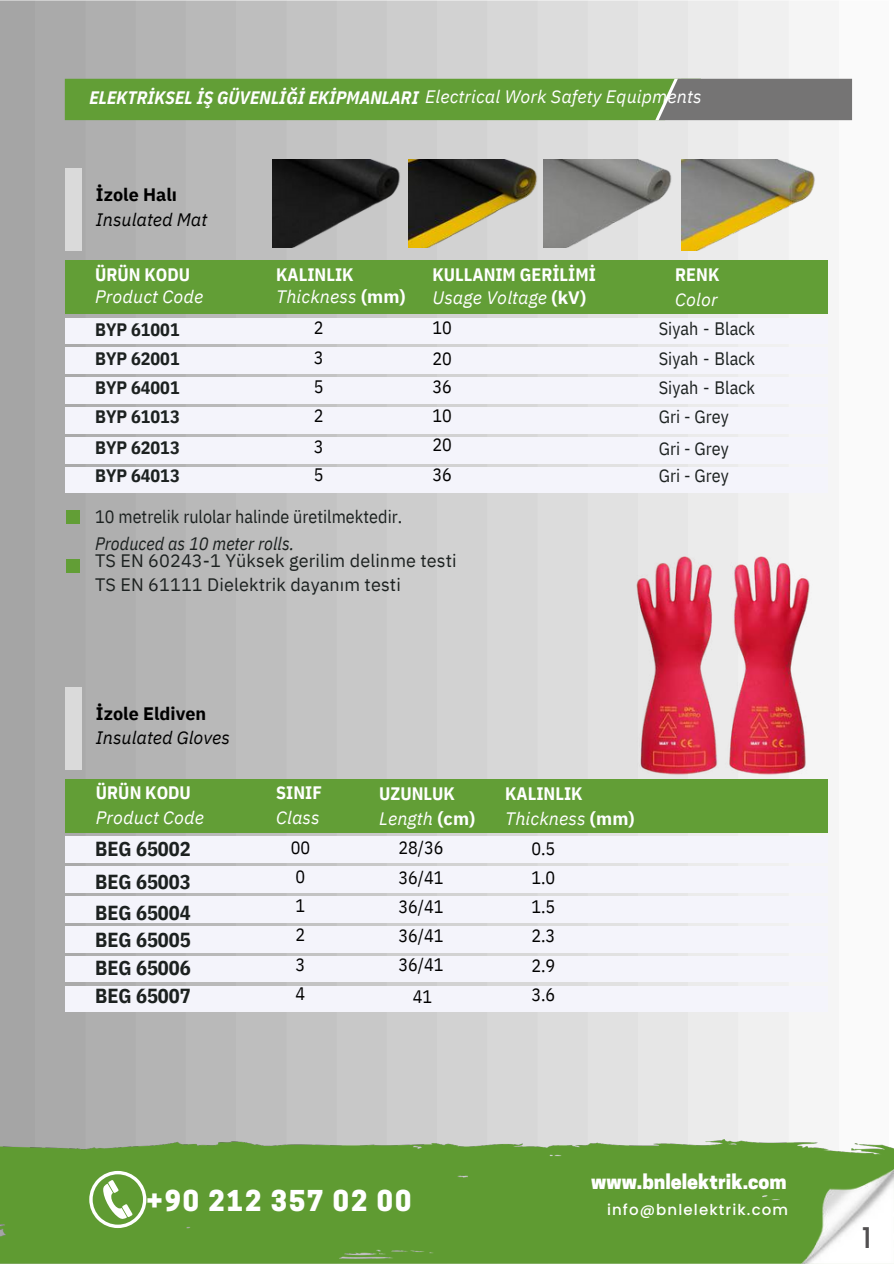
<style>
.page{position:relative;width:894px;height:1264px;background:#fff}
.page>*{position:absolute;margin:0;border:0;box-sizing:border-box;transform-origin:0 0}
.t1{font:500 28.5px "Poppins";color:#525051}
.t2{font:800 27px "Cooper Hewitt";letter-spacing:.075em;color:#fff}
.t3{font:700 20.25px/27.9px "IBM Plex Sans Cond";color:#1c2120}
.t4{font:800 19.5px "Cooper Hewitt";color:#fff}
.t5{font:18px/29.2px "IBM Plex Sans Cond";color:#1c2120}
.t6{font:italic 18px/24.8px "IBM Plex Sans";letter-spacing:.005em;color:#fff}
.t7{font:18px/29.2px "IBM Plex Sans Cond";color:#000;text-align:justify}
.t8{font:18px/24.8px "IBM Plex Sans";letter-spacing:.005em;color:#1c2120}
.t9{font:italic 700 18px "IBM Plex Sans Cond";letter-spacing:.005em;color:#fff}
.t10{font:700 18px/24.8px "IBM Plex Sans Cond";color:#fff}
.t11{font:700 18px/29.5px "IBM Plex Sans Cond";color:#1c2120;text-align:justify}
.t12{font:italic 18px/24.8px "IBM Plex Sans";color:#000}
.t13{font:500 15px "Poppins";letter-spacing:.075em;color:#fff}
.s1{font-family:"IBM Plex Sans";font-weight:400}
.s2{font-weight:700;font-style:normal}
.s3{font-family:"IBM Plex Sans Cond";font-weight:700;font-style:normal}
.s4{font-family:"IBM Plex Sans";font-weight:400;font-style:italic}
.s5{font-family:"IBM Plex Sans"}
.s6{font-style:italic}
</style>
<div class="page">
<img style="left:0;top:0;width:853px;height:1139px">
<img style="left:409px;top:159px;width:130px;height:88px">
<img style="left:272px;top:159px;width:131px;height:88px">
<img style="left:543px;top:159px;width:130px;height:88px">
<img style="left:681px;top:159px;width:136px;height:91px">
<div style="left:66px;top:168px;width:15px;height:82px;background:#dadada"></div>
<div style="left:66px;top:318px;width:761px;height:25px;background:#f4f4fb"></div>
<div style="left:66px;top:260px;width:761px;height:53px;background:#629e36"></div>
<div style="left:66px;top:408px;width:761px;height:25px;background:#f4f4fb"></div>
<div style="left:66px;top:348px;width:761px;height:25px;background:#f4f4fb"></div>
<div style="left:66px;top:378px;width:761px;height:25px;background:#f4f4fb"></div>
<div style="left:66px;top:437px;width:761px;height:26px;background:#f4f4fb"></div>
<div style="left:66px;top:467px;width:761px;height:26px;background:#f4f4fb"></div>
<div style="left:66px;top:687px;width:15px;height:82px;background:#dadada"></div>
<div style="left:66px;top:837px;width:761px;height:25px;background:#f4f4fb"></div>
<div style="left:66px;top:779px;width:761px;height:53px;background:#629e36"></div>
<div style="left:66px;top:926px;width:761px;height:26px;background:#f4f4fb"></div>
<div style="left:66px;top:866px;width:761px;height:26px;background:#f4f4fb"></div>
<div style="left:66px;top:896px;width:761px;height:26px;background:#f4f4fb"></div>
<div style="left:66px;top:956px;width:761px;height:25px;background:#f4f4fb"></div>
<div style="left:66px;top:986px;width:761px;height:25px;background:#f4f4fb"></div>
<div style="left:66px;top:510px;width:14px;height:14px;background:#629e36"></div>
<div style="left:66px;top:559px;width:14px;height:14px;background:#629e36"></div>
<img style="left:632px;top:551px;width:185px;height:225px">
<div style="left:0;top:1139px;width:893px;height:124px;background:#5f9b32"></div>
<img style="left:800px;top:1169px;width:93px;height:94px">
<svg style="left:65px;top:79px;width:786px;height:41px;background:#679445"></svg>
<svg style="left:89px;top:1170px;width:57px;height:57px"></svg>
<h5 class="t9" style="left:89px;top:86px;width:613px">ELEKTRİKSEL İŞ GÜVENLİĞİ EKİPMANLARI <span class="s1">Electrical Work Safety Equipments</span></h5>
<h2 class="t12" style="left:96px;top:182px;width:113px"><span class="s2">İzole Halı<br></span>Insulated Mat</h2>
<h5 class="t6" style="left:95px;top:262px;width:110px;line-height:22.5px"><span class="s3">ÜRÜN KODU<br></span>Product Code</h5>
<h5 class="t11" style="left:95px;top:314px;width:86px">BYP 61001<br>BYP 62001<br>BYP 64001<br>BYP 61013<br>BYP 62013</h5>
<h5 class="t11" style="left:95px;top:460px;width:86px">BYP 64013</h5>
<h5 class="t10" style="left:432px;top:263px;width:165px;line-height:22.5px">KULLANIM GERİLİMİ<br><span class="s4">Usage Voltage</span> <span class="s5">(kV)</span></h5>
<h5 class="t7" style="left:432px;top:312px;width:21px;line-height:30.3px">10<br>20</h5>
<h5 class="t7" style="left:432px;top:371px;width:21px">36<br>10<br>20<br>36</h5>
<h5 class="t6" style="left:276px;top:262px;width:131px;line-height:22.5px"><span class="s3">KALINLIK<br></span>Thickness <span class="s2">(mm)</span></h5>
<h5 class="t7" style="left:314px;top:313px;width:11px">2<br>3<br>5<br>2<br>3</h5>
<h5 class="t7" style="left:314px;top:459px;width:11px">5</h5>
<p class="t5" style="left:95px;top:502px;width:308px;line-height:27px">10 metrelik rulolar halinde üretilmektedir.<br><span class="s6">Produced as 10 meter rolls.</span></p>
<p class="t8" style="left:95px;top:547px;width:363px">TS EN 60243-1 Yüksek gerilim delinme testi<br>TS EN 61111 Dielektrik dayanım testi</p>
<p class="t6" style="left:675px;top:262px;width:46px"><span class="s3">RENK<br></span>Color</p>
<h5 class="t5" style="left:658px;top:314px;width:98px;text-align:justify">Siyah - Black Siyah - Black Siyah - Black Gri - Grey</h5>
<h5 class="t5" style="left:658px;top:434px;width:71px;line-height:27px">Gri - Grey<br>Gri - Grey</h5>
<p class="t12" style="left:96px;top:700px;width:135px"><span class="s2">İzole Eldiven<br></span>Insulated Gloves</p>
<h5 class="t6" style="left:96px;top:780px;width:110px"><span class="s3">ÜRÜN KODU<br></span>Product Code</h5>
<h5 class="t3" style="left:95px;top:832px;width:97px;line-height:33px">BEG 65002<br>BEG 65003</h5>
<h5 class="t3" style="left:95px;top:898px;width:97px;text-align:justify">BEG 65004<br>BEG 65005<br>BEG 65006<br>BEG 65007</h5>
<h5 class="t10" style="left:276px;top:780px;width:47px">SINIF<br><span class="s4">Class</span></h5>
<h5 class="t7" style="left:290px;top:832px;width:21px;text-align:left">00<br>0<br>1<br>2<br>3<br>4</h5>
<h5 class="t10" style="left:379px;top:780px;width:98px">UZUNLUK<br><span class="s4">Length</span> <span class="s5">(cm)</span></h5>
<h5 class="t7" style="left:398px;top:832px;width:47px;line-height:30.3px">28/36<br>36/41</h5>
<h5 class="t7" style="left:398px;top:891px;width:47px">36/41<br>36/41<br>36/41</h5>
<h5 class="t7" style="left:413px;top:981px;width:21px">41</h5>
<h5 class="t6" style="left:505px;top:780px;width:131px"><span class="s3">KALINLIK<br></span>Thickness <span class="s2">(mm)</span></h5>
<h5 class="t7" style="left:531px;top:833px;width:25px">0.5<br>1.0<br>1.5<br>2.3<br>2.9<br>3.6</h5>
<p class="t2" style="left:146px;top:1190px;width:266px">+90 212 357 02 00</p>
<h3 class="t4" style="left:591px;top:1174px;width:197px">www.bnlelektrik.com</h3>
<p class="t13" style="left:607px;top:1199px;width:182px">info@bnlelektrik.com</p>
<h1 class="t1" style="left:861px;top:1218px;width:11px">1</h1>
</div>
